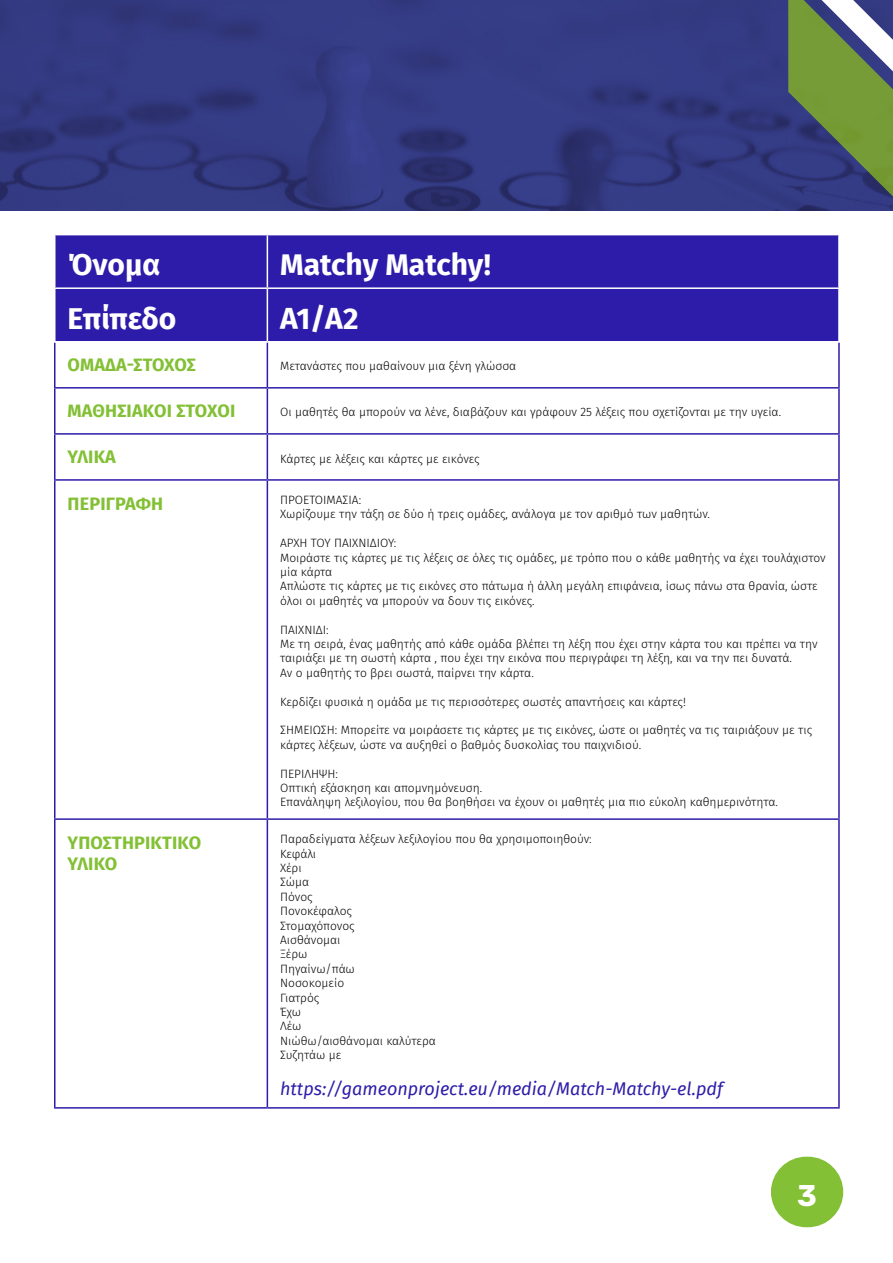
<style>
.page{position:relative;width:893px;height:1263px;background:#fff}
.page>*{position:absolute;margin:0;border:0;box-sizing:border-box;transform-origin:0 0}
.t1{font:700 30px "Fira Sans";color:#fff}
.t2{font:700 30px "Rubik";color:#fff}
.t3{font:700 18px/21.6px "Fira Sans";letter-spacing:.01em;color:#83c035}
.t4{font:italic 18px "Fira Sans";color:#2d1ca9}
.t5{font:300 12px/14.4px "Fira Sans";color:#000}
</style>
<div class="page">
<div style="left:771px;top:1157px;width:72px;height:70px;background:#83c035;border-radius:35px"></div>
<img style="left:1px;top:0;width:787px;height:210px">
<svg style="left:788px;top:0;width:105px;height:211px;background:#627864"></svg>
<svg style="left:0;top:0;width:1px;height:211px"></svg>
<div style="left:56px;top:235px;width:782px;height:106px;background:#2d1ca9"></div>
<hr style="left:54px;top:287px;width:213px;height:2px;background:#fff">
<hr style="left:267px;top:287px;width:573px;height:2px;background:#fff">
<hr style="left:54px;top:387px;width:213px;height:2px;background:#2d1ca9">
<hr style="left:267px;top:387px;width:573px;height:2px;background:#2d1ca9">
<hr style="left:54px;top:433px;width:213px;height:2px;background:#2d1ca9">
<hr style="left:267px;top:433px;width:573px;height:2px;background:#2d1ca9">
<hr style="left:54px;top:479px;width:213px;height:2px;background:#2d1ca9">
<hr style="left:267px;top:479px;width:573px;height:2px;background:#2d1ca9">
<hr style="left:54px;top:818px;width:213px;height:2px;background:#2d1ca9">
<hr style="left:267px;top:818px;width:573px;height:2px;background:#2d1ca9">
<hr style="left:838px;top:342px;width:2px;height:45px;background:#2d1ca9">
<hr style="left:838px;top:389px;width:2px;height:44px;background:#2d1ca9">
<hr style="left:838px;top:435px;width:2px;height:44px;background:#2d1ca9">
<hr style="left:838px;top:481px;width:2px;height:337px;background:#2d1ca9">
<hr style="left:838px;top:820px;width:2px;height:287px;background:#2d1ca9">
<hr style="left:267px;top:1107px;width:573px;height:1px;background:#2d1ca9">
<hr style="left:267px;top:235px;width:1px;height:52px;background:#fff">
<hr style="left:267px;top:289px;width:1px;height:52px;background:#fff">
<hr style="left:54px;top:342px;width:2px;height:45px;background:#2d1ca9">
<hr style="left:267px;top:342px;width:1px;height:45px;background:#2d1ca9">
<hr style="left:54px;top:389px;width:2px;height:44px;background:#2d1ca9">
<hr style="left:267px;top:389px;width:1px;height:44px;background:#2d1ca9">
<hr style="left:54px;top:435px;width:2px;height:44px;background:#2d1ca9">
<hr style="left:267px;top:435px;width:1px;height:44px;background:#2d1ca9">
<hr style="left:54px;top:481px;width:2px;height:337px;background:#2d1ca9">
<hr style="left:267px;top:481px;width:1px;height:337px;background:#2d1ca9">
<hr style="left:54px;top:820px;width:2px;height:287px;background:#2d1ca9">
<hr style="left:267px;top:820px;width:1px;height:287px;background:#2d1ca9">
<hr style="left:54px;top:1107px;width:213px;height:1px;background:#2d1ca9">
<h1 class="t1" style="left:68px;top:240px;width:95px">Όνομα</h1>
<h1 class="t1" style="left:280px;top:240px;width:212px">Matchy Matchy!</h1>
<h1 class="t1" style="left:68px;top:293px;width:110px">Επίπεδο</h1>
<h1 class="t1" style="left:280px;top:293px;width:80px">A1/A2</h1>
<h2 class="t3" style="left:68px;top:353px;width:130px">ΟΜΆΔΑ-ΣΤΌΧΟΣ</h2>
<p class="t5" style="left:280px;top:359px;width:238px">Μετανάστες που μαθαίνουν μια ξένη γλώσσα</p>
<h2 class="t3" style="left:68px;top:399px;width:169px">ΜΑΘΗΣΙΑΚΟΊ ΣΤΌΧΟΙ</h2>
<p class="t5" style="left:280px;top:405px;width:503px">Οι μαθητές θα μπορούν να λένε, διαβάζουν και γράφουν 25 λέξεις που σχετίζονται με την υγεία.</p>
<h2 class="t3" style="left:68px;top:445px;width:50px">ΥΛΙΚΆ</h2>
<p class="t5" style="left:280px;top:451px;width:201px">Κάρτες με λέξεις και κάρτες με εικόνες</p>
<h2 class="t3" style="left:68px;top:491px;width:95px">ΠΕΡΙΓΡΑΦΉ</h2>
<p class="t5" style="left:280px;top:492px;width:431px">ΠΡΟΕΤΟΙΜΑΣΙΑ:<br>Χωρίζουμε την τάξη σε δύο ή τρεις ομάδες, ανάλογα με τον αριθμό των μαθητών.</p>
<p class="t5" style="left:280px;top:536px;width:547px">ΑΡΧΗ ΤΟΥ ΠΑΙΧΝΙΔΙΟΥ:<br>Μοιράστε τις κάρτες με τις λέξεις σε όλες τις ομάδες, με τρόπο που ο κάθε μαθητής να έχει τουλάχιστον μία κάρτα<br>Απλώστε τις κάρτες με τις εικόνες στο πάτωμα ή άλλη μεγάλη επιφάνεια, ίσως πάνω στα θρανία, ώστε όλοι οι μαθητές να μπορούν να δουν τις εικόνες.</p>
<p class="t5" style="left:280px;top:622px;width:539px">ΠΑΙΧΝΙΔΙ:<br>Με τη σειρά, ένας μαθητής από κάθε ομάδα βλέπει τη λέξη που έχει στην κάρτα του και πρέπει να την ταιριάξει με τη σωστή κάρτα , που έχει την εικόνα που περιγράφει τη λέξη, και να την πει δυνατά.<br>Αν ο μαθητής το βρει σωστά, παίρνει την κάρτα.</p>
<p class="t5" style="left:280px;top:694px;width:407px">Κερδίζει φυσικά η ομάδα με τις περισσότερες σωστές απαντήσεις και κάρτες!</p>
<p class="t5" style="left:280px;top:723px;width:534px">ΣΗΜΕΙΩΣΗ: Μπορείτε να μοιράσετε τις κάρτες με τις εικόνες, ώστε οι μαθητές να τις ταιριάξουν με τις κάρτες λέξεων, ώστε να αυξηθεί ο βαθμός δυσκολίας του παιχνιδιού.</p>
<p class="t5" style="left:280px;top:766px;width:499px">ΠΕΡΙΛΗΨΗ:<br>Οπτική εξάσκηση και απομνημόνευση.<br>Επανάληψη λεξιλογίου, που θα βοηθήσει να έχουν οι μαθητές μια πιο εύκολη καθημερινότητα.</p>
<h2 class="t3" style="left:68px;top:830px;width:134px">ΥΠΟΣΤΗΡΙΚΤΙΚΌ<br>ΥΛΙΚΌ</h2>
<p class="t5" style="left:280px;top:832px;width:313px">Παραδείγματα λέξεων λεξιλογίου που θα χρησιμοποιηθούν:<br>Κεφάλι<br>Χέρι<br>Σώμα<br>Πόνος<br>Πονοκέφαλος<br>Στομαχόπονος<br>Αισθάνομαι<br>Ξέρω<br>Πηγαίνω/πάω<br>Νοσοκομείο<br>Γιατρός<br>Έχω<br>Λέω<br>Νιώθω/αισθάνομαι καλύτερα<br>Συζητάω με</p>
<h2 class="t4" style="left:280px;top:1075px;width:444px">https://gameonproject.eu/media/Match-Matchy-el.pdf</h2>
<h1 class="t2" style="left:797px;top:1179px;width:21px">3</h1>
</div>
